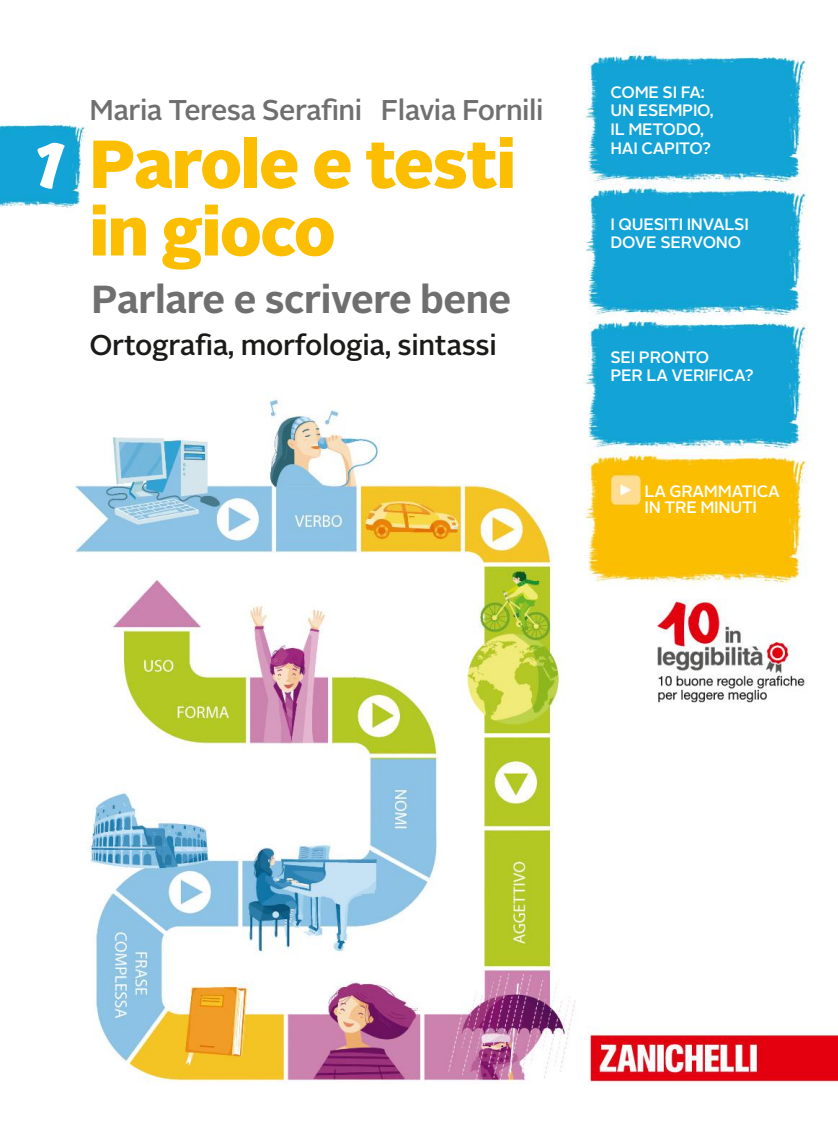
<style>
.page{position:relative;width:838px;height:1132px;background:#fff}
.page>*{position:absolute;margin:0;border:0;box-sizing:border-box;transform-origin:0 0}
.t1{font:900 67.5px/67.5px "Alright Sans";letter-spacing:-.02em;color:#fcbe00}
.t2{font:700 39px "Alright Sans";letter-spacing:-.015em;color:#6f6f6f}
.t3{font:500 28.5px "Alright Sans";letter-spacing:-.02em;color:#6f6f6f}
.t4{font:500 28.5px "Alright Sans";letter-spacing:-.015em;color:#1a1a18}
.t5{font:500 16.5px/18.8px "Alright Sans";letter-spacing:-.015em;color:#fff}
.s1{font-family:"Zanichelli Brush DOT";font-weight:400;color:#fff}
</style>
<div class="page">
<img style="left:0;top:48px;width:838px;height:1036px">
<h3 class="t3" style="left:89px;top:93px;width:455px">Maria Teresa Serafini Flavia Fornili</h3>
<h1 class="t1" style="left:90px;top:135px;width:428px;text-indent:-59px"><span class="s1">1</span> Parole e testi in gioco</h1>
<h2 class="t2" style="left:92px;top:283px;width:421px">Parlare e scrivere bene</h2>
<h3 class="t4" style="left:90px;top:328px;width:409px">Ortografia, morfologia, sintassi</h3>
<p class="t5" style="left:610px;top:83px;width:105px">COME SI FA:<br>UN ESEMPIO,<br>IL METODO,<br>HAI CAPITO?</p>
<p class="t5" style="left:610px;top:214px;width:140px">I QUESITI INVALSI<br>DOVE SERVONO</p>
<p class="t5" style="left:610px;top:347px;width:145px">SEI PRONTO<br>PER LA VERIFICA?</p>
<p class="t5" style="left:644px;top:482px;width:137px;line-height:16.5px">LA GRAMMATICA<br>IN TRE MINUTI</p>
</div>
